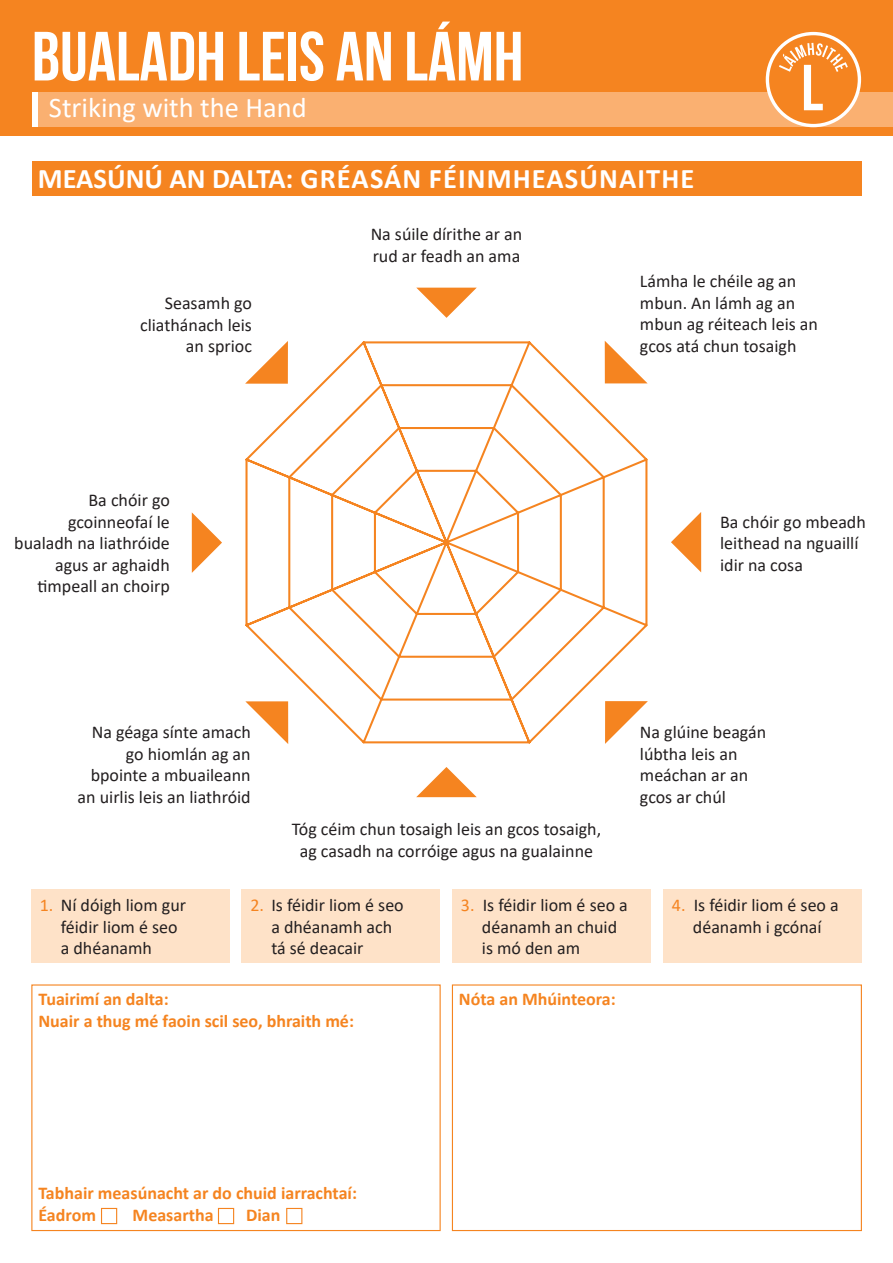
<style>
.page{position:relative;width:893px;height:1263px;background:#fff}
.page>*{position:absolute;margin:0;border:0;box-sizing:border-box;transform-origin:0 0}
.t1{font:700 69.45px "Bebas Neue";color:#fff}
.t2{font:700 28.5px "Calibri";letter-spacing:.015em;color:#fff}
.t3{font:28.5px "Calibri";color:#fff}
.t4{font:18px/21.6px "Calibri";color:#231f20}
.t5{font:700 18px/21.6px "Calibri";color:#f58420}
.s1{color:#f58420}
</style>
<div class="page">
<div style="left:101px;top:1208px;width:16px;height:16px;border:1px solid #f58420"></div>
<div style="left:218px;top:1208px;width:16px;height:16px;border:1px solid #f58420"></div>
<div style="left:286px;top:1208px;width:16px;height:16px;border:1px solid #f58420"></div>
<div style="left:32px;top:161px;width:829px;height:35px;background:#f58420"></div>
<div style="left:31px;top:984px;width:410px;height:247px;border:1px solid #f58420"></div>
<div style="left:452px;top:984px;width:410px;height:247px;border:1px solid #f58420"></div>
<svg style="left:245px;top:341px;width:403px;height:403px"></svg>
<svg style="left:416px;top:767px;width:61px;height:30px"></svg>
<svg style="left:245px;top:701px;width:43px;height:43px"></svg>
<svg style="left:245px;top:341px;width:43px;height:43px"></svg>
<svg style="left:192px;top:512px;width:30px;height:61px"></svg>
<svg style="left:416px;top:288px;width:61px;height:30px"></svg>
<svg style="left:605px;top:341px;width:43px;height:42px"></svg>
<svg style="left:605px;top:701px;width:43px;height:43px"></svg>
<svg style="left:671px;top:512px;width:30px;height:60px"></svg>
<div style="left:0;top:0;width:893px;height:135px;background:#f58420"></div>
<div style="left:38px;top:92px;width:855px;height:34px;background:#fab071"></div>
<div style="left:32px;top:92px;width:6px;height:34px;background:#fff"></div>
<svg style="left:767px;top:34px;width:92px;height:92px"></svg>
<svg style="left:779px;top:43px;width:69px;height:67px"></svg>
<div style="left:766px;top:32px;width:95px;height:95px;border:3px solid #fff;border-radius:50%"></div>
<div style="left:242px;top:889px;width:198px;height:74px;background:#fee2c8"></div>
<div style="left:31px;top:889px;width:198px;height:74px;background:#fee2c8"></div>
<div style="left:452px;top:889px;width:199px;height:74px;background:#fee2c8"></div>
<div style="left:663px;top:889px;width:199px;height:74px;background:#fee2c8"></div>
<h1 class="t1" style="left:32px;top:18px;width:493px">BUALADH LEIS AN LÁMH</h1>
<h2 class="t3" style="left:49px;top:88px;width:259px">Striking with the Hand</h2>
<h2 class="t2" style="left:38px;top:159px;width:513px">MEASÚNÚ AN DALTA: Gréasán Féinm heasúna</h2>
<h2 class="t2" style="left:638px;top:159px;width:55px">ithe</h2>
<p class="t4" style="left:140px;top:292px;width:113px;text-align:right">Seasamh go cliathánach leis an sprioc</p>
<p class="t4" style="left:371px;top:223px;width:153px">Na súile dírithe ar an rud ar feadh an ama</p>
<p class="t4" style="left:640px;top:270px;width:180px">Lámha le chéile ag an mbun. An lámh ag an mbun ag réiteach leis an gcos atá chun tosaigh</p>
<p class="t4" style="left:14px;top:489px;width:157px;text-align:right">Ba chóir go gcoinneofaí le bualadh na liathróide agus ar aghaidh timpeall an choirp</p>
<p class="t4" style="left:720px;top:510px;width:147px">Ba chóir go mbeadh leithead na nguaillí idir na cosa</p>
<p class="t4" style="left:78px;top:721px;width:175px;text-align:right">Na géaga sínte amach go hiomlán ag an bpointe a mbuaileann an uirlis leis an liathróid</p>
<p class="t4" style="left:292px;top:818px;width:311px;text-align:center">Tóg céim chun tosaigh leis an gcos tosaigh, ag casadh na corróige agus na gualainne</p>
<p class="t4" style="left:640px;top:721px;width:128px">Na glúine beagán lúbtha leis an meáchan ar an gcos ar chúl</p>
<p class="t4" style="left:61px;top:894px;width:127px;text-indent:-21px"><span class="s1">1.</span> Ní dóigh liom gur féidir liom é seo a dhéanamh</p>
<p class="t4" style="left:482px;top:894px;width:147px;text-indent:-21px"><span class="s1">3.</span> Is féidir liom é seo a déanamh an chuid is mó den am</p>
<p class="t4" style="left:672px;top:894px;width:168px;text-align:center"><span class="s1">4.</span> Is féidir liom é seo a déanamh i gcónaí</p>
<p class="t4" style="left:271px;top:894px;width:134px;text-indent:-21px"><span class="s1">2.</span> Is féidir liom é seo a dhéanamh ach tá sé deacair</p>
<p class="t5" style="left:38px;top:988px;width:317px">Tuairimí an dalta:<br>Nuair a thug mé faoin scil seo, bhraith mé:</p>
<p class="t5" style="left:38px;top:1182px;width:320px">Tabhair measúnacht ar do chuid iarrachtaí:<br>Éadrom</p>
<p class="t5" style="left:133px;top:1204px;width:82px">Measartha</p>
<p class="t5" style="left:246px;top:1204px;width:36px">Dian</p>
<p class="t5" style="left:459px;top:988px;width:158px">Nóta an Mhúinteora:</p>
</div>
